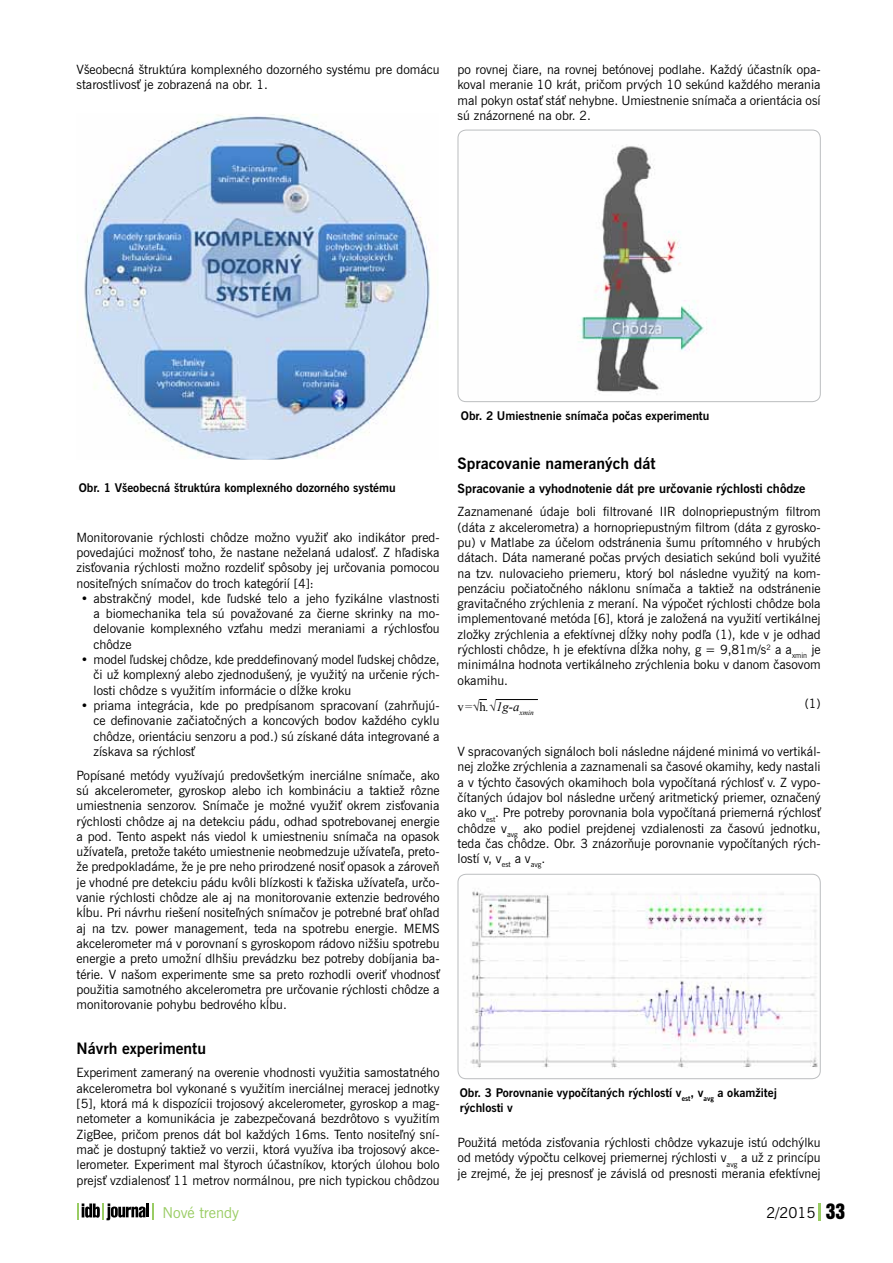
<style>
.page{position:relative;width:893px;height:1263px;background:#fff}
.page>*{position:absolute;margin:0;border:0;box-sizing:border-box;transform-origin:0 0}
.t1{font:700 15.75px "News Gothic AT";color:#000}
.t2{font:15px "News Gothic AT";color:#99cc63}
.t3{font:15px "News Gothic AT";color:#000}
.t4{font:12.75px/15.3px "News Gothic AT";color:#000;text-align:justify}
.t5{font:700 12.75px "News Gothic AT";color:#000}
.t6{font:italic 12.75px "Times New Roman";color:#000}
.t7{font:700 12px/14.4px "News Gothic AT";color:#000}
.s1{font-style:normal}
.s2{font-family:"Swiss 921 AT Regular A";font-size:19.5px}
</style>
<div class="page">
<svg style="left:819px;top:1203px;width:2px;height:17px"></svg>
<svg style="left:152px;top:1203px;width:2px;height:17px"></svg>
<svg style="left:77px;top:1203px;width:68px;height:17px"></svg>
<hr style="left:146px;top:1203px;width:3px;height:14px;background:#000">
<img style="left:84px;top:114px;width:354px;height:345px">
<img style="left:458px;top:130px;width:361px;height:272px">
<div style="left:458px;top:130px;width:363px;height:272px;border:1px solid #bcbec0;border-radius:8px"></div>
<hr style="left:496px;top:699px;width:42px;height:1px;background:#000">
<img style="left:458px;top:878px;width:361px;height:201px">
<div style="left:458px;top:874px;width:363px;height:205px;border:1px solid #bcbec0;border-radius:8px"></div>
<p class="t4" style="left:77px;top:62px;width:365px">Všeobecná štruktúra komplexného dozorného systému pre domácu starostlivosť je zobrazená na obr. 1.</p>
<p class="t4" style="left:458px;top:62px;width:365px">po rovnej čiare, na rovnej betónovej podlahe. Každý účastník opa&shy;koval meranie 10 krát, pričom prvých 10 sekúnd každého merania mal pokyn ostať stáť nehybne. Umiestnenie snímača a orientácia osí sú znázornené na obr. 2.</p>
<p class="t7" style="left:79px;top:481px;width:319px">Obr. 1 Všeobecná štruktúra komplexného dozorného systému</p>
<p class="t4" style="left:77px;top:529px;width:365px">Monitorovanie rýchlosti chôdze možno využiť ako indikátor pred&shy;povedajúci možnosť toho, že nastane neželaná udalosť. Z hľadiska zisťovania rýchlosti možno rozdeliť spôsoby jej určovania pomocou nositeľných snímačov do troch kategórií [4]:</p>
<p class="t4" style="left:94px;top:590px;width:348px;text-indent:-13px">• abstrakčný model, kde ľudské telo a jeho fyzikálne vlastnosti a biomechanika tela sú považované za čierne skrinky na mo&shy;delovanie komplexného vzťahu medzi meraniami a rýchlosťou chôdze</p>
<p class="t4" style="left:94px;top:652px;width:348px;text-indent:-13px">• model ľudskej chôdze, kde preddefinovaný model ľudskej chôdze, či už komplexný alebo zjednodušený, je využitý na určenie rých&shy;losti chôdze s využitím informácie o dĺžke kroku</p>
<p class="t4" style="left:94px;top:698px;width:348px;text-indent:-13px">• priama integrácia, kde po predpísanom spracovaní (zahrňujú&shy;ce definovanie začiatočných a koncových bodov každého cyklu chôdze, orientáciu senzoru a pod.) sú získané dáta integrované a získava sa rýchlosť</p>
<p class="t4" style="left:77px;top:767px;width:365px">Popísané metódy využívajú predovšetkým inerciálne snímače, ako sú akcelerometer, gyroskop alebo ich kombináciu a taktiež rôzne umiestnenia senzorov. Snímače je možné využiť okrem zisťovania rýchlosti chôdze aj na detekciu pádu, odhad spotrebovanej energie a pod. Tento aspekt nás viedol k umiestneniu snímača na opasok užívateľa, pretože takéto umiestnenie neobmedzuje užívateľa, preto&shy;že predpokladáme, že je pre neho prirodzené nosiť opasok a zároveň je vhodné pre detekciu pádu kvôli blízkosti k ťažiska užívateľa, určo&shy;vanie rýchlosti chôdze ale aj na monitorovanie extenzie bedrového kĺbu. Pri návrhu riešení nositeľných snímačov je potrebné brať ohľad aj na tzv. power management, teda na spotrebu energie. MEMS akcelerometer má v porovnaní s gyroskopom rádovo nižšiu spotrebu energie a preto umožní dlhšiu prevádzku bez potreby dobíjania ba&shy;térie. V našom experimente sme sa preto rozhodli overiť vhodnosť použitia samotného akcelerometra pre určovanie rýchlosti chôdze a monitorovanie pohybu bedrového kĺbu.</p>
<p class="t1" style="left:77px;top:1038px;width:131px">N ávrh experimentu</p>
<p class="t4" style="left:77px;top:1065px;width:365px">Experiment zameraný na overenie vhodnosti využitia samostatného akcelerometra bol vykonané s využitím inerciálnej meracej jednotky [5], ktorá má k dispozícii trojosový akcelerometer, gyroskop a mag&shy;netometer a komunikácia je zabezpečovaná bezdrôtovo s využitím ZigBee, pričom prenos dát bol každých 16ms. Tento nositeľný sní&shy;mač je dostupný taktiež vo verzii, ktorá využíva iba trojosový akce&shy;lerometer. Experiment mal štyroch účastníkov, ktorých úlohou bolo prejsť vzdialenosť 11 metrov normálnou, pre nich typickou chôdzou</p>
<p class="t7" style="left:461px;top:409px;width:250px">Obr. 2 U miestnenie snímača počas experimentu</p>
<p class="t1" style="left:458px;top:453px;width:199px">Spracovanie nameraných dát</p>
<p class="t5" style="left:458px;top:480px;width:349px">Spracovanie a vyhodnotenie dát pre určovanie rýchlosti chôdze</p>
<p class="t4" style="left:458px;top:504px;width:365px">Zaznamenané údaje boli filtrované IIR dolnopriepustným filtrom (dáta z akcelerometra) a hornopriepustným filtrom (dáta z gyrosko&shy;pu) v Matlabe za účelom odstránenia šumu prítomného v hrubých dátach. Dáta namerané počas prvých desiatich sekúnd boli využité na tzv. nulovacieho priemeru, ktorý bol následne využitý na kom&shy;penzáciu počiatočného náklonu snímača a taktiež na odstránenie gravitačného zrýchlenia z meraní. Na výpočet rýchlosti chôdze bola implementované metóda [6], ktorá je založená na využití vertikálnej zložky zrýchlenia a efektívnej dĺžky nohy podľa (1), kde v je odhad rýchlosti chôdze, h je efektívna dĺžka nohy, g = 9,81m/s<sup>2</sup> a a<sub>xmin</sub> je minimálna hodnota vertikálneho zrýchlenia boku v danom časovom okamihu.</p>
<p class="t4" style="left:805px;top:696px;width:18px">(1)</p>
<p class="t4" style="left:458px;top:744px;width:365px">V spracovaných signáloch boli následne nájdené minimá vo vertikál&shy;nej zložke zrýchlenia a zaznamenali sa časové okamihy, kedy nastali a v týchto časových okamihoch bola vypočítaná rýchlosť v. Z vypo&shy;čítaných údajov bol následne určený aritmetický priemer, označený ako v<sub>est</sub>. Pre potreby porovnania bola vypočítaná priemerná rýchlosť chôdze v<sub>avg</sub> ako podiel prejdenej vzdialenosti za časovú jednotku, teda čas chôdze. Obr. 3 znázorňuje porovnanie vypočítaných rých&shy;lostí v, v<sub>est</sub> a v<sub>avg</sub>.</p>
<p class="t6" style="left:458px;top:698px;width:78px"><span class="s1">v</span>=<span class="s1">√h</span>.<span class="s1">√</span>1g-a<sub>xmin</sub></p>
<p class="t7" style="left:460px;top:1085px;width:319px">Obr. 3 Porovnanie vypočítaných rýchlostí v<sub>est</sub>, v<sub>avg</sub> a okamžitej rýchlosti v</p>
<p class="t4" style="left:458px;top:1135px;width:365px">Použitá metóda zisťovania rýchlosti chôdze vykazuje istú odchýlku od metódy výpočtu celkovej priemernej rýchlosti v<sub>avg</sub> a už z princípu je zrejmé, že jej presnosť je závislá od presnosti merania efektívnej</p>
<p class="t2" style="left:162px;top:1203px;width:78px">Nové trendy</p>
<p class="t3" style="left:766px;top:1203px;width:80px">2/2015 <span class="s2">33</span></p>
</div>
